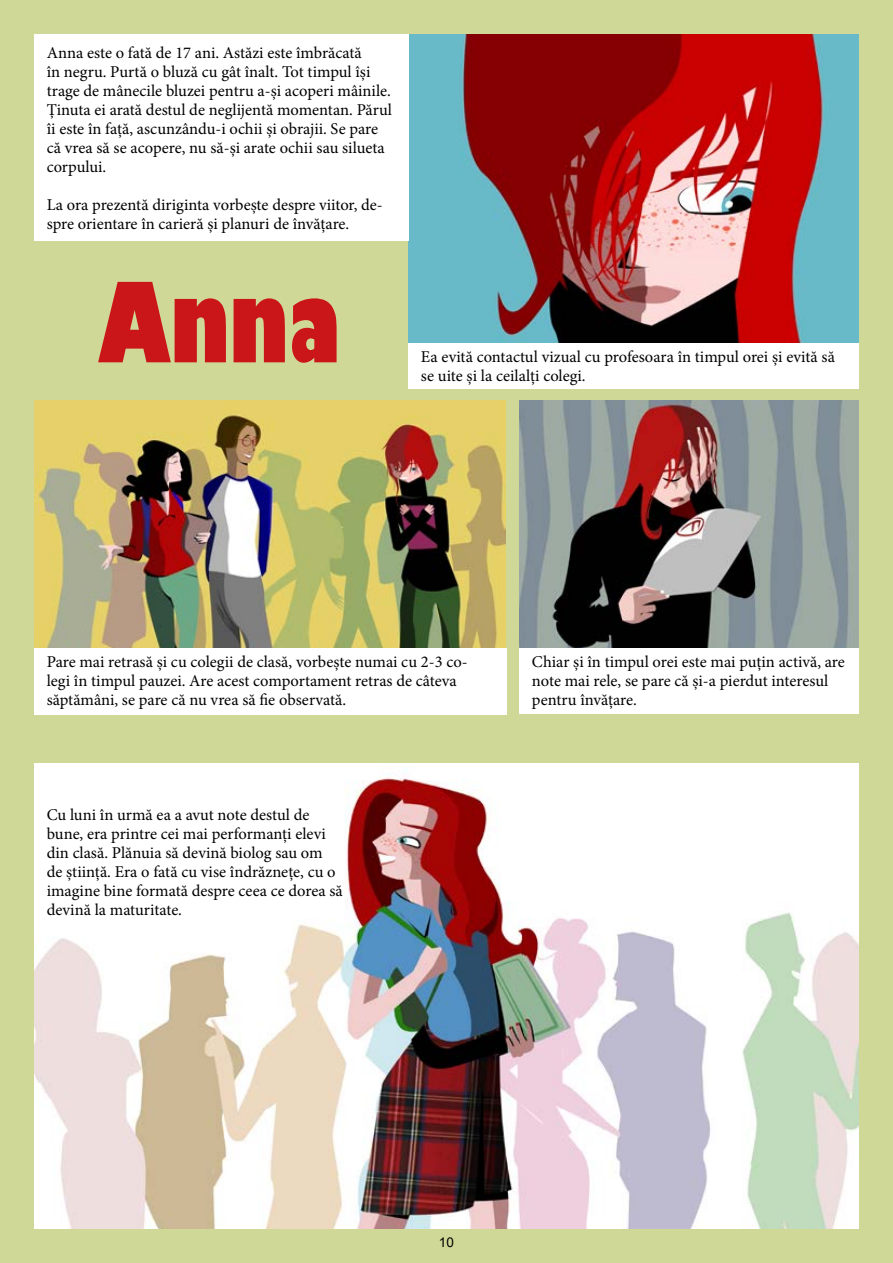
<style>
.page{position:relative;width:893px;height:1263px;background:#cfd896}
.page>*{position:absolute;margin:0;border:0;box-sizing:border-box;transform-origin:0 0}
.t1{font:800 condensed 108px "Gill Sans";color:#ca1519}
.t2{font:16.5px/19px "Minion Pro";color:#000}
.t3{font:13.5px "Arial";color:#000}
</style>
<div class="page">
<img style="left:519px;top:400px;width:340px;height:248px">
<img style="left:34px;top:400px;width:471px;height:248px">
<img style="left:34px;top:763px;width:825px;height:466px">
<img style="left:408px;top:34px;width:451px;height:309px">
<div style="left:34px;top:34px;width:374px;height:206px;background:#fff"></div>
<div style="left:408px;top:343px;width:451px;height:46px;background:#fff"></div>
<div style="left:520px;top:648px;width:339px;height:66px;background:#fff"></div>
<div style="left:34px;top:648px;width:472px;height:66px;background:#fff"></div>
<p class="t2" style="left:47px;top:43px;width:347px">Anna este o fată de 17 ani. Astăzi este îmbrăcată<br>în negru. Purtă o bluză cu gât înalt. Tot timpul își trage de mânecile bluzei pentru a-și acoperi mâinile.<br>Ținuta ei arată destul de neglijentă momentan. Părul îi este în față, ascunzându-i ochii și obrajii. Se pare că vrea să se acopere, nu să-și arate ochii sau silueta corpului.</p>
<p class="t2" style="left:47px;top:195px;width:338px">La ora prezentă diriginta vorbește despre viitor, de&shy;spre orientare în carieră și planuri de învățare.</p>
<h1 class="t1" style="left:98px;top:255px;width:244px">Anna</h1>
<p class="t2" style="left:421px;top:348px;width:415px">Ea evită contactul vizual cu profesoara în timpul orei și evită să se uite și la ceilalți colegi.</p>
<p class="t2" style="left:47px;top:652px;width:422px">Pare mai retrasă și cu colegii de clasă, vorbește numai cu 2-3 co&shy;legi în timpul pauzei. Are acest comportament retras de câteva săptămâni, se pare că nu vrea să fie observată.</p>
<p class="t2" style="left:532px;top:652px;width:314px">Chiar și în timpul orei este mai puțin activă, are note mai rele, se pare că și-a pierdut interesul pentru învățare.</p>
<p class="t2" style="left:47px;top:805px;width:298px">Cu luni în urmă ea a avut note destul de bune, era printre cei mai performanți elevi din clasă. Plănuia să devină biolog sau om<br>de știință. Era o fată cu vise îndrăznețe, cu o imagine bine formată despre ceea ce dorea să devină la maturitate.</p>
<p class="t3" style="left:439px;top:1233px;width:17px">10</p>
</div>
